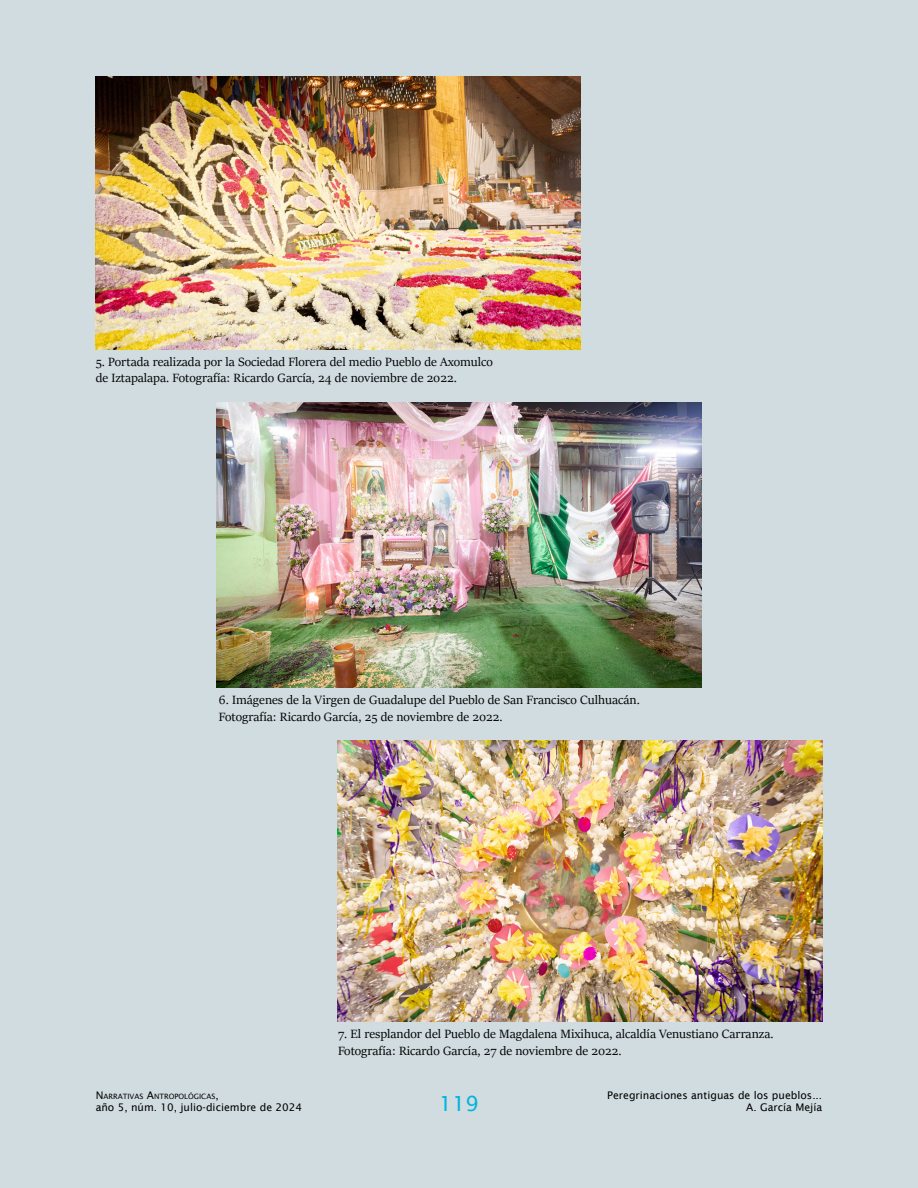
<style>
.page{position:relative;width:918px;height:1188px;background:#d1dce0}
.page>*{position:absolute;margin:0;border:0;box-sizing:border-box;transform-origin:0 0}
.t1{font:21px "Lucida Sans";color:#00b4de}
.Pie_de_figura{font:13.5px/16.5px "Sitka Display";color:#000}
.t2{font:10.5px "Lucida Sans";color:#000}
.t3{font:7.35px "Lucida Sans";color:#000}
.s1{font-size:10.5px}
</style>
<div class="page">
<img style="left:96px;top:77px;width:484px;height:272px">
<img style="left:217px;top:402px;width:484px;height:286px">
<img style="left:338px;top:741px;width:484px;height:281px">
<p class="Pie_de_figura" style="left:96px;top:353px;width:399px">5. Portada realizada por la Sociedad Florera del medio Pueblo de Axomulco de Iztapalapa. Fotografía: Ricardo García, 24 de noviembre de 2022.</p>
<p class="Pie_de_figura" style="left:219px;top:691px;width:422px">6. Imágenes de la Virgen de Guadalupe del Pueblo de San Francisco Culhuacán.<br>Fotografía: Ricardo García, 25 de noviembre de 2022.</p>
<p class="Pie_de_figura" style="left:338px;top:1025px;width:437px">7. El resplandor del Pueblo de Magdalena Mixihuca, alcaldía Venustiano Carranza.<br>Fotografía: Ricardo García, 27 de noviembre de 2022.</p>
<p class="t3" style="left:96px;top:1092px;width:125px"><span class="s1">N</span>ARRATIVAS <span class="s1">A</span>NTROPOLÓGICAS<span class="s1">,</span></p>
<h1 class="t1" style="left:439px;top:1092px;width:41px">119</h1>
<p class="t2" style="left:607px;top:1089px;width:217px">Peregrinaciones antiguas de los pueblos...</p>
<p class="t2" style="left:96px;top:1101px;width:208px">año 5, núm. 10, julio-diciembre de 2024</p>
<p class="t2" style="left:746px;top:1101px;width:77px">A. García Mejía</p>
</div>
